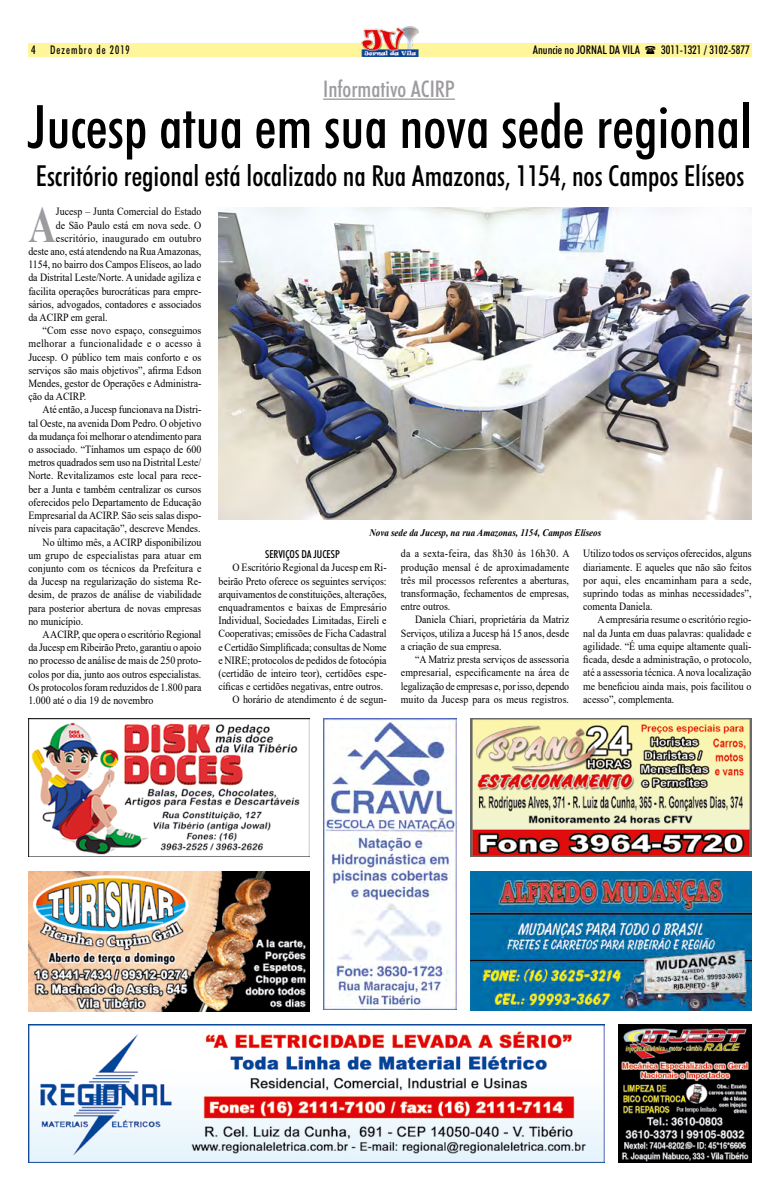
<style>
.page{position:relative;width:780px;height:1191px;background:#fff}
.page>*{position:absolute;margin:0;border:0;box-sizing:border-box;transform-origin:0 0}
.t1{font:500 condensed 60px "Futura BT";color:#000}
.t2{font:700 50.9px "Times New Roman";color:#9d9ba0;scale:.75 1}
.t3{font:500 condensed 29px "Futura BT";color:#000}
.t4{font:500 condensed 23px "Futura BT";color:#9d9ba0}
.t5{font:500 condensed 12px "Futura BT";color:#000}
.t6{font:500 condensed 12px "Futura BT";letter-spacing:.1em;color:#000}
.t7{font:11px/13.2px "Times New Roman";color:#000;text-align:justify;scale:.9 1}
.t8{font:11px "Times New Roman";letter-spacing:.02em;color:#000;scale:.9 1}
.t9{font:11px "Times New Roman";letter-spacing:.035em;color:#000;scale:.9 1}
.t10{font:500 condensed 11px "Futura BT";color:#000}
.t11{font:italic 700 10px "Times New Roman";color:#000;scale:.9 1}
</style>
<div class="page">
<div style="left:28px;top:43px;width:723px;height:14px;background:#fff69c"></div>
<img style="left:361px;top:26px;width:57px;height:31px">
<img style="left:323px;top:718px;width:133px;height:291px">
<img style="left:28px;top:1024px;width:576px;height:138px">
<img style="left:28px;top:872px;width:281px;height:139px">
<img style="left:471px;top:718px;width:280px;height:138px">
<img style="left:618px;top:1024px;width:133px;height:138px">
<img style="left:28px;top:718px;width:281px;height:138px">
<hr style="left:323px;top:98px;width:132px;height:2px;background:#9d9ba0">
<img style="left:218px;top:208px;width:533px;height:311px">
<img style="left:471px;top:871px;width:280px;height:139px">
<p class="t6" style="left:31px;top:43px;width:100px">4 Dezembro de 2019</p>
<p class="t5" style="left:533px;top:43px;width:109px">Anuncie no JORNAL DA VILA</p>
<p class="t5" style="left:661px;top:43px;width:90px">3011-1321 / 3102-5877</p>
<h3 class="t4" style="left:323px;top:75px;width:133px">Informativo ACIRP</h3>
<h1 class="t1" style="left:28px;top:90px;width:725px">Jucesp atua em sua nova sede regional</h1>
<h3 class="t3" style="left:36px;top:158px;width:709px">Escritório regional está localizado na Rua Amazonas, 1154, nos Campos Elíseos</h3>
<h2 class="t2" style="left:28px;top:188px;width:38px">A</h2>
<p class="t7" style="left:56px;top:205px;width:163px">Jucesp – Junta Comercial do Estado</p>
<p class="t7" style="left:56px;top:218px;width:163px">de São Paulo está em nova sede. O</p>
<p class="t8" style="left:56px;top:230px;width:163px">escritório, inaugurado em outubro</p>
<p class="t7" style="left:28px;top:244px;width:194px">deste ano, está atendendo na Rua Amazonas,</p>
<p class="t7" style="left:28px;top:257px;width:194px">1154, no bairro dos Campos Elíseos, ao lado</p>
<p class="t7" style="left:28px;top:271px;width:194px">da Distrital Leste/Norte. A unidade agiliza e</p>
<p class="t7" style="left:28px;top:284px;width:194px">facilita operações burocráticas para empre-</p>
<p class="t7" style="left:28px;top:297px;width:194px">sários, advogados, contadores e associados</p>
<p class="t7" style="left:28px;top:310px;width:90px">da ACIRP em geral.</p>
<p class="t7" style="left:43px;top:323px;width:178px">“Com esse novo espaço, conseguimos</p>
<p class="t9" style="left:28px;top:336px;width:194px">melhorar a funcionalidade e o acesso à</p>
<p class="t7" style="left:28px;top:350px;width:193px">Jucesp. O público tem mais conforto e os</p>
<p class="t7" style="left:28px;top:363px;width:194px">serviços são mais objetivos”, afirma Edson</p>
<p class="t7" style="left:28px;top:376px;width:194px">Mendes, gestor de Operações e Administra-</p>
<p class="t7" style="left:28px;top:389px;width:66px">ção da ACIRP.</p>
<p class="t7" style="left:43px;top:403px;width:178px">Até então, a Jucesp funcionava na Distri-</p>
<p class="t7" style="left:28px;top:416px;width:194px">tal Oeste, na avenida Dom Pedro. O objetivo</p>
<p class="t7" style="left:28px;top:429px;width:194px">da mudança foi melhorar o atendimento para</p>
<p class="t7" style="left:28px;top:442px;width:194px">o associado. “Tínhamos um espaço de 600</p>
<p class="t7" style="left:28px;top:455px;width:194px">metros quadrados sem uso na Distrital Leste/</p>
<p class="t7" style="left:28px;top:469px;width:194px">Norte. Revitalizamos este local para rece-</p>
<p class="t7" style="left:28px;top:482px;width:194px">ber a Junta e também centralizar os cursos</p>
<p class="t7" style="left:28px;top:495px;width:194px">oferecidos pelo Departamento de Educação</p>
<p class="t7" style="left:28px;top:508px;width:194px">Empresarial da ACIRP. São seis salas dispo-</p>
<p class="t7" style="left:28px;top:521px;width:193px">níveis para capacitação”, descreve Mendes.</p>
<p class="t7" style="left:43px;top:535px;width:178px">No último mês, a ACIRP disponibilizou</p>
<p class="t8" style="left:28px;top:547px;width:194px">um grupo de especialistas para atuar em</p>
<p class="t7" style="left:28px;top:561px;width:194px">conjunto com os técnicos da Prefeitura e</p>
<p class="t7" style="left:28px;top:574px;width:194px">da Jucesp na regularização do sistema Re-</p>
<p class="t7" style="left:28px;top:587px;width:194px">desim, de prazos de análise de viabilidade</p>
<p class="t7" style="left:28px;top:601px;width:194px">para posterior abertura de novas empresas</p>
<p class="t7" style="left:28px;top:614px;width:63px">no município.</p>
<p class="t7" style="left:43px;top:627px;width:178px">A ACIRP, que opera o escritório Regional</p>
<p class="t7" style="left:28px;top:640px;width:194px">da Jucesp em Ribeirão Preto, garantiu o apoio</p>
<p class="t7" style="left:28px;top:653px;width:194px">no processo de análise de mais de 250 proto-</p>
<p class="t7" style="left:28px;top:667px;width:194px">colos por dia, junto aos outros especialistas.</p>
<p class="t7" style="left:28px;top:680px;width:194px">Os protocolos foram reduzidos de 1.800 para</p>
<p class="t7" style="left:28px;top:693px;width:141px">1.000 até o dia 19 de novembro</p>
<p class="t11" style="left:369px;top:525px;width:259px">Nova sede da Jucesp, na rua Amazonas, 1154, Campos Elíseos</p>
<p class="t10" style="left:265px;top:547px;width:76px">SERVIÇOS DA JUCESP</p>
<p class="t7" style="left:232px;top:561px;width:173px">O Escritório Regional da Jucesp em Ri-</p>
<p class="t7" style="left:218px;top:574px;width:188px">beirão Preto oferece os seguintes serviços:</p>
<p class="t7" style="left:218px;top:587px;width:188px">arquivamentos de constituições, alterações,</p>
<p class="t7" style="left:218px;top:600px;width:188px">enquadramentos e baixas de Empresário</p>
<p class="t7" style="left:218px;top:613px;width:188px">Individual, Sociedades Limitadas, Eireli e</p>
<p class="t7" style="left:218px;top:627px;width:188px">Cooperativas; emissões de Ficha Cadastral</p>
<p class="t7" style="left:218px;top:640px;width:188px">e Certidão Simplificada; consultas de Nome</p>
<p class="t7" style="left:218px;top:653px;width:188px">e NIRE; protocolos de pedidos de fotocópia</p>
<p class="t7" style="left:218px;top:666px;width:188px">(certidão de inteiro teor), certidões espe-</p>
<p class="t7" style="left:218px;top:679px;width:184px">cíficas e certidões negativas, entre outros.</p>
<p class="t7" style="left:232px;top:693px;width:173px">O horário de atendimento é de segun-</p>
<p class="t7" style="left:401px;top:547px;width:189px">da a sexta-feira, das 8h30 às 16h30. A produção mensal é de aproximadamente três mil processos referentes a aberturas, transformação, fechamentos de empresas, entre outros.</p>
<p class="t7" style="left:401px;top:613px;width:188px;text-indent:14px">Daniela Chiari, proprietária da Matriz Serviços, utiliza a Jucesp há 15 anos, desde a criação de sua empresa.</p>
<p class="t7" style="left:401px;top:652px;width:188px;text-indent:14px">“A Matriz presta serviços de assessoria empresarial, especificamente na área de legalização de empresas e, por isso, dependo muito da Jucesp para os meus registros.</p>
<p class="t7" style="left:583px;top:547px;width:188px">Utilizo todos os serviços oferecidos, alguns diariamente. E aqueles que não são feitos por aqui, eles encaminham para a sede, suprindo todas as minhas necessidades”, comenta Daniela.</p>
<p class="t7" style="left:583px;top:613px;width:188px;text-indent:14px">A empresária resume o escritório regio&shy;nal da Junta em duas palavras: qualidade e agilidade. “É uma equipe altamente quali&shy;ficada, desde a administração, o protocolo, até a assessoria técnica. A nova localização me beneficiou ainda mais, pois facilitou o acesso”, complementa.</p>
</div>
